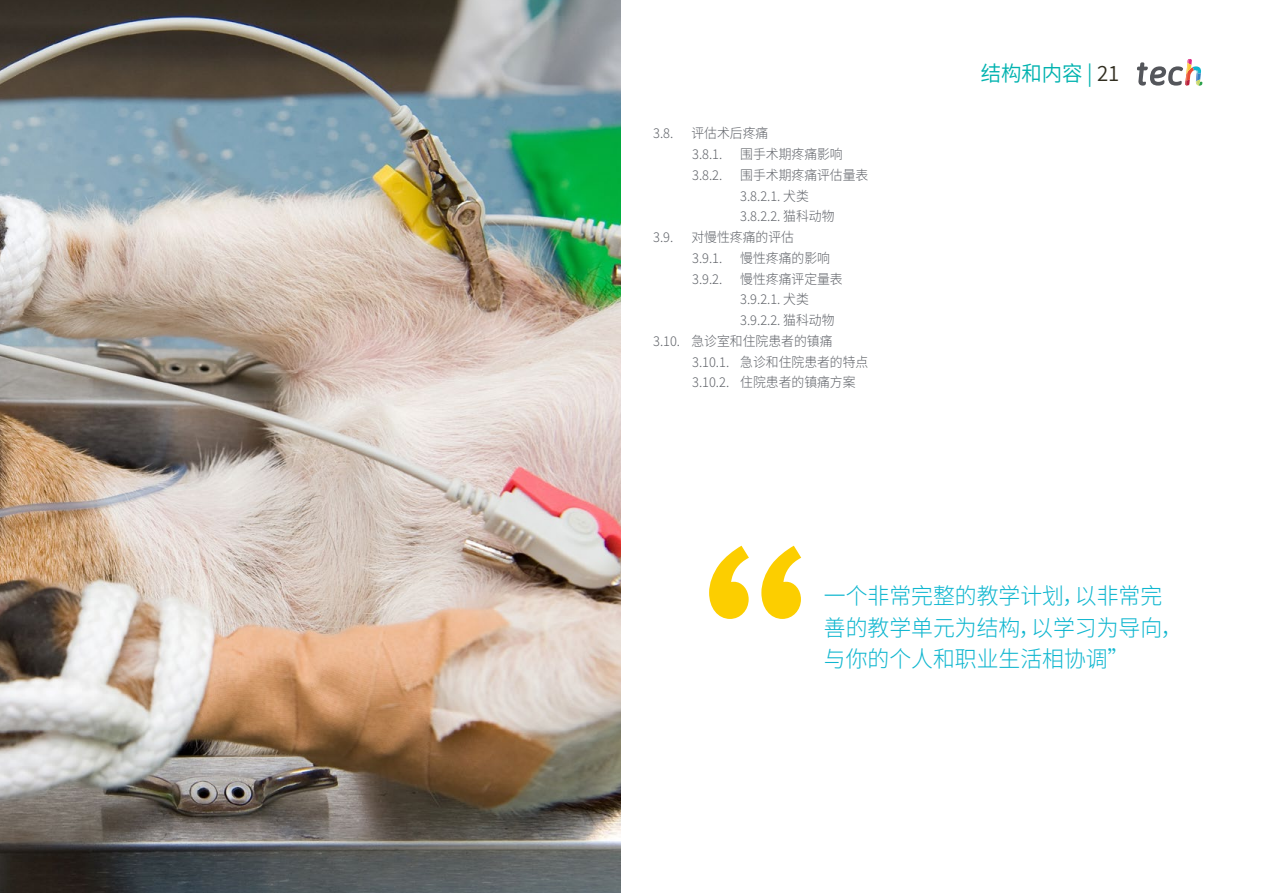
<style>
.page{position:relative;width:1263px;height:893px;background:#fff}
.page>*{position:absolute;margin:0;border:0;box-sizing:border-box;transform-origin:0 0}
.t1{font:300 22.5px/31.5px "Source Han Sans CN";color:#0fb6cf}
.t2{font:21px "Source Han Sans CN";color:#00b2af}
.t3{font:300 13.5px/20.7px "Source Han Sans CN";color:#61646a;scale:.95 1}
.s1{color:#312e20}
</style>
<div class="page">
<svg style="left:709px;top:546px;width:92px;height:73px"></svg>
<img style="left:0;top:0;width:621px;height:893px">
<svg style="left:1137px;top:59px;width:65px;height:27px"></svg>
<p class="t3" style="left:653px;top:123px;width:23px">3.8.</p>
<p class="t3" style="left:691px;top:123px;width:83px">评估术后疼痛<br>3.8.1.</p>
<p class="t3" style="left:740px;top:144px;width:110px">围手术期疼痛影响</p>
<p class="t3" style="left:692px;top:165px;width:33px">3.8.2.</p>
<p class="t3" style="left:740px;top:165px;width:136px">围手术期疼痛评估量表<br>3.8.2.1. 犬类<br>3.8.2.2. 猫科动物</p>
<p class="t3" style="left:653px;top:227px;width:23px">3.9.</p>
<p class="t3" style="left:691px;top:227px;width:109px">对慢性疼痛的评估<br>3.9.1.</p>
<p class="t3" style="left:740px;top:248px;width:96px">慢性疼痛的影响</p>
<p class="t3" style="left:692px;top:269px;width:33px">3.9.2.</p>
<p class="t3" style="left:740px;top:269px;width:110px">慢性疼痛评定量表</p>
<p class="t3" style="left:740px;top:289px;width:74px">3.9.2.1. 犬类</p>
<p class="t3" style="left:740px;top:310px;width:101px">3.9.2.2. 猫科动物</p>
<p class="t3" style="left:653px;top:331px;width:190px">3.10. 急诊室和住院患者的镇痛</p>
<p class="t3" style="left:692px;top:352px;width:187px">3.10.1. 急诊和住院患者的特点</p>
<p class="t3" style="left:692px;top:372px;width:174px">3.10.2. 住院患者的镇痛方案</p>
<h2 class="t2" style="left:981px;top:61px;width:140px">结构和内容 | <span class="s1">21</span></h2>
<h1 class="t1" style="left:824px;top:581px;width:360px">一个非常完整的教学计划，以非常完善的教学单元为结构，以学习为导向，与你的个人和职业生活相协调”</h1>
</div>
